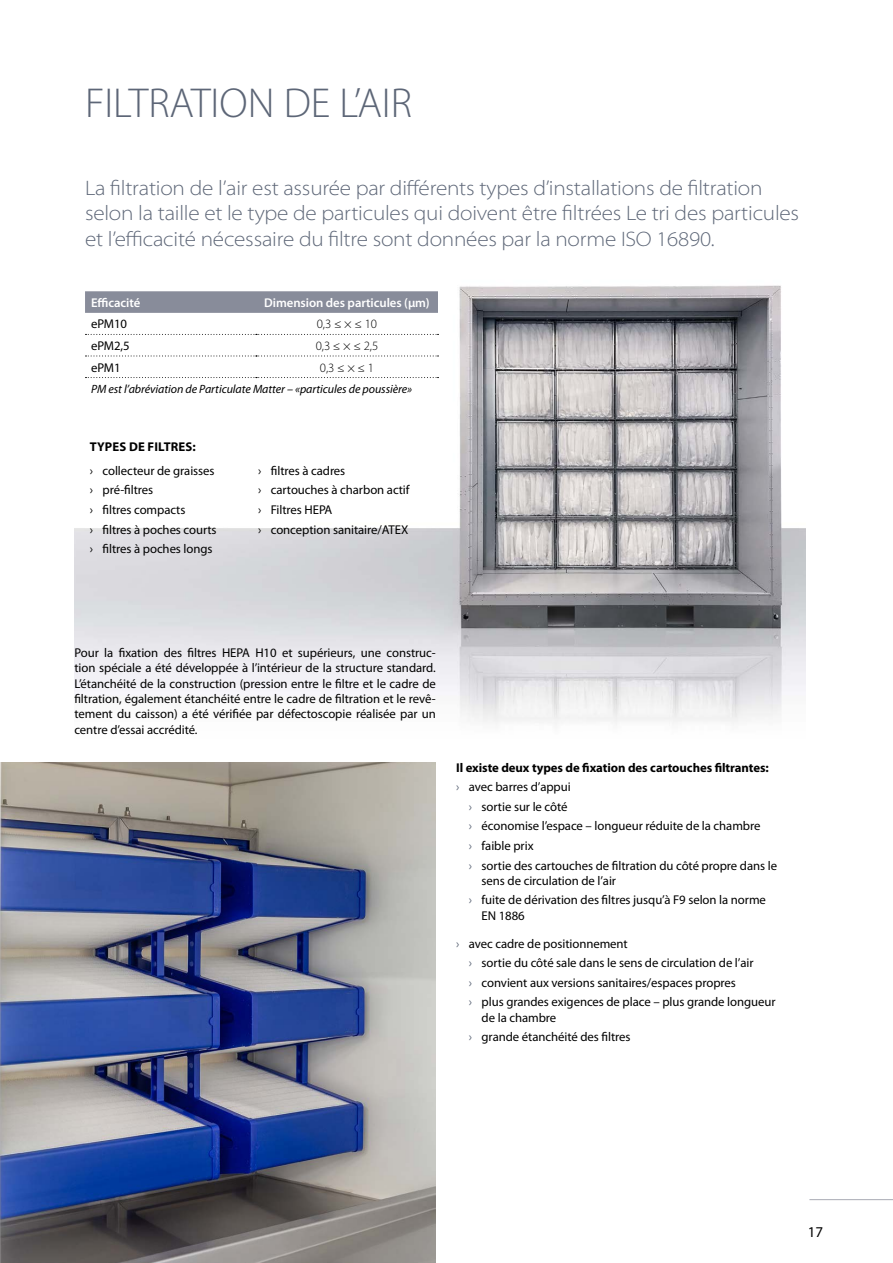
<style>
.page{position:relative;width:893px;height:1263px;background:#fff}
.page>*{position:absolute;margin:0;border:0;box-sizing:border-box;transform-origin:0 0}
.t1{font:300 42px "Myriad Pro";color:#5d6677}
.t2{font:300 semi-expanded 21px/25.2px "Myriad Pro";letter-spacing:-.01em;color:#5d6677}
.t3{font:15px "Myriad Pro";color:#000}
.t4{font:12.75px/19.5px "Myriad Pro";letter-spacing:-.005em;color:#000}
.t5{font:700 12.75px "Myriad Pro";letter-spacing:-.005em;color:#000}
.t6{font:600 12.75px "Myriad Pro";letter-spacing:-.005em;color:#fff}
.t7{font:300 12.75px "Myriad Pro";color:#000}
.t8{font:700 12.75px "Myriad Pro";letter-spacing:.015em;color:#000}
.t9{font:italic 12px "Myriad Pro";letter-spacing:-.005em;color:#000}
.s1{color:#5d6677}
</style>
<div class="page">
<hr style="left:809px;top:1199px;width:84px;height:1px;background:#a8aab4">
<img style="left:74px;top:285px;width:732px;height:439px">
<img style="left:0;top:762px;width:435px;height:501px">
<svg style="left:85px;top:291px;width:353px;height:22px;background:#8a8e9b"></svg>
<svg style="left:85px;top:334px;width:354px;height:1px"></svg>
<svg style="left:85px;top:355px;width:354px;height:1px"></svg>
<svg style="left:85px;top:377px;width:354px;height:1px"></svg>
<h1 class="t1" style="left:85px;top:78px;width:328px">FILTRATION DE L’AIR</h1>
<p class="t2" style="left:85px;top:175px;width:716px">La filtration de l’air est assurée par différents types d’installations de filtration selon la taille et le type de particules qui doivent être filtrées Le tri des particules et l’efficacité nécessaire du filtre sont données par la norme ISO 16890.</p>
<p class="t6" style="left:91px;top:294px;width:51px">Efficacité</p>
<p class="t6" style="left:264px;top:294px;width:167px">Dimension des particules (μm)</p>
<p class="t4" style="left:91px;top:314px;width:38px">ePM10</p>
<p class="t7" style="left:317px;top:316px;width:62px">0,3 ≤ × ≤ 10</p>
<p class="t4" style="left:91px;top:336px;width:40px">ePM2,5</p>
<p class="t7" style="left:316px;top:338px;width:64px">0,3 ≤ × ≤ 2,5</p>
<p class="t4" style="left:91px;top:357px;width:31px">ePM1</p>
<p class="t7" style="left:320px;top:360px;width:56px">0,3 ≤ × ≤ 1</p>
<p class="t9" style="left:91px;top:381px;width:323px">PM est l’abréviation de Particulate Matter – «particules de poussière»</p>
<p class="t8" style="left:90px;top:438px;width:107px">TYPES DE FILTRES:</p>
<p class="t4" style="left:90px;top:461px;width:128px">› collecteur de graisses › pré-filtres<br>› filtres compacts<br>› filtres à poches courts › filtres à poches longs</p>
<p class="t4" style="left:258px;top:461px;width:153px">› filtres à cadres<br>› cartouches à charbon actif › Filtres HEPA<br>› conception sanitaire/ATEX</p>
<p class="t4" style="left:74px;top:645px;width:363px;line-height:15.3px;text-align:justify">Pour la fixation des filtres HEPA H10 et supérieurs, une construc&shy;tion spéciale a été développée à l’intérieur de la structure standard.<br>L’étanchéité de la construction (pression entre le filtre et le cadre de filtration, également étanchéité entre le cadre de filtration et le revê&shy;tement du caisson) a été vérifiée par défectoscopie réalisée par un centre d’essai accrédité.</p>
<p class="t5" style="left:456px;top:759px;width:314px">Il existe deux types de fixation des cartouches filtrantes:</p>
<p class="t4" style="left:456px;top:777px;width:116px"><span class="s1">›</span> avec barres d’appui</p>
<p class="t4" style="left:469px;top:797px;width:100px"><span class="s1">›</span> sortie sur le côté</p>
<p class="t4" style="left:469px;top:816px;width:293px"><span class="s1">›</span> économise l’espace – longueur réduite de la chambre</p>
<p class="t4" style="left:469px;top:836px;width:66px"><span class="s1">›</span> faible prix</p>
<p class="t4" style="left:469px;top:855px;width:310px"><span class="s1">›</span> sortie des cartouches de filtration du côté propre dans le</p>
<p class="t4" style="left:469px;top:871px;width:299px;text-indent:13px">sens de circulation de l’air<br><span class="s1">›</span> fuite de dérivation des filtres jusqu’à F9 selon la norme</p>
<p class="t4" style="left:456px;top:901px;width:173px;line-height:28px;text-indent:26px">EN 1886<br><span class="s1">›</span> avec cadre de positionnement</p>
<p class="t4" style="left:469px;top:953px;width:308px"><span class="s1">›</span> sortie du côté sale dans le sens de circulation de l’air<br><span class="s1">›</span> convient aux versions sanitaires/espaces propres<br><span class="s1">›</span> plus grandes exigences de place – plus grande longueur</p>
<p class="t4" style="left:469px;top:1007px;width:163px;text-indent:13px">de la chambre<br><span class="s1">›</span> grande étanchéité des filtres</p>
<p class="t3" style="left:808px;top:1223px;width:17px">17</p>
</div>
